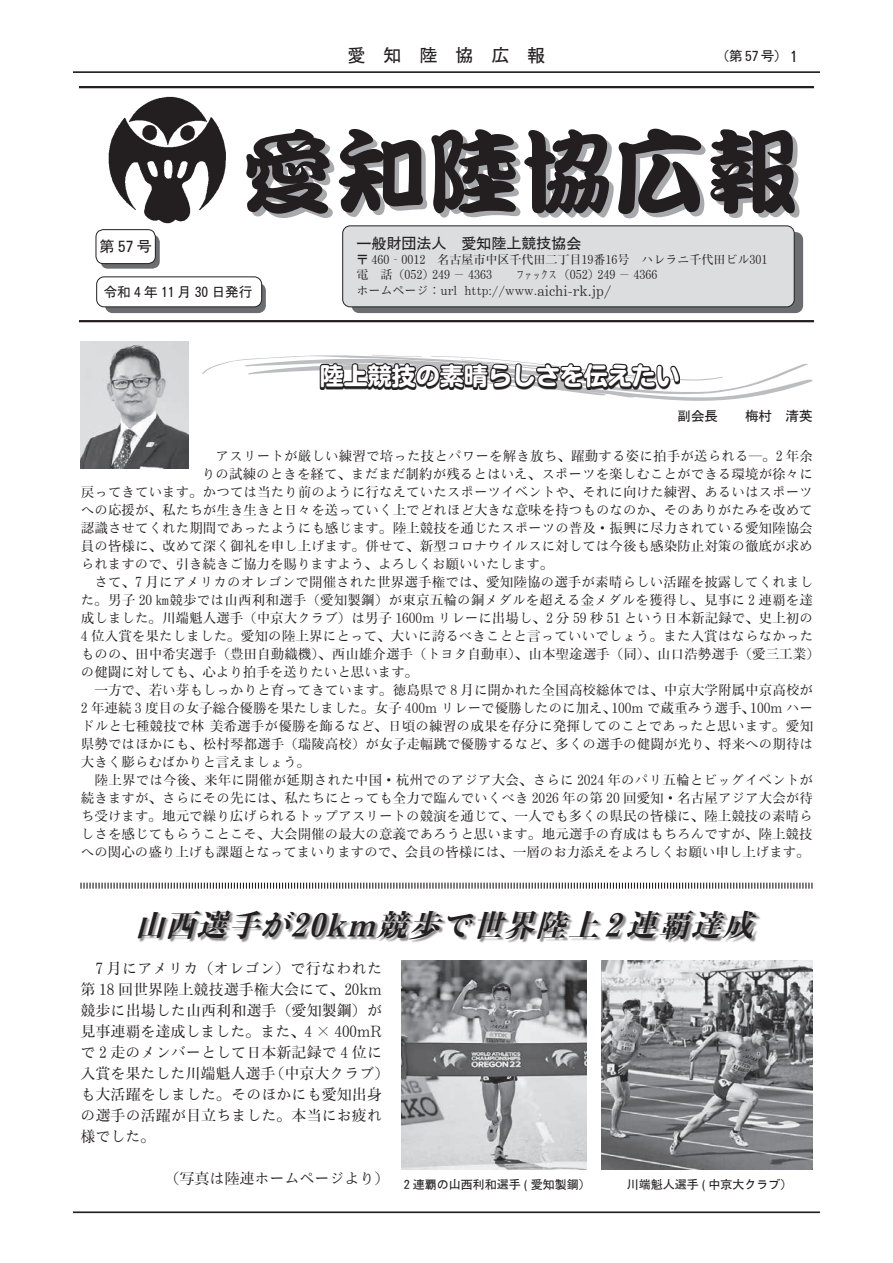
<style>
.page{position:relative;width:893px;height:1263px;background:#fff}
.page>*{position:absolute;margin:0;border:0;box-sizing:border-box;transform-origin:0 0}
.t1{font:italic 31.5px "Motoya Mincho W5 90 msp RKSJ H";color:#231f20}
.t2{font:24px "Motoya Maru W6 90 msp RKSJ H";color:#fff}
.t3{font:18px "Motoya Gothic W3 90 msp RKSJ H";color:#231f20}
.t4{font:15px/21px "Motoya Mincho W3 90 msp RKSJ H";letter-spacing:.005em;color:#231f20}
.t5{font:15px "Motoya Gothic W3 90 msp RKSJ H";color:#231f20}
.t6{font:13.5px "Motoya Mincho W3 90 msp RKSJ H";letter-spacing:.005em;color:#231f20}
.t7{font:13.5px "Motoya Gothic W3 90 msp RKSJ H";color:#231f20}
.t8{font:500 12px/15.9px "Mtn Century";color:#231f20}
.t9{font:12px "Motoya Mincho W3 90 msp RKSJ H";color:#231f20}
.t10{font:12px "Motoya Gothic W3 90 msp RKSJ H";color:#231f20}
.s1{font-family:"Mtn Gothic";font-weight:500}
.s2{font-family:"Mtn Gothic";font-weight:500;font-size:15px}
.s3{font-family:"Mtn Century";font-weight:500}
.s4{font-family:"Motoya Mincho W3 90 msp RKSJ H";font-weight:400}
.s5{font-size:13.8px}
</style>
<div class="page">
<hr style="left:73px;top:71px;width:747px;height:2px;background:#231f20">
<hr style="left:73px;top:1211px;width:747px;height:2px;background:#231f20">
<div style="left:352px;top:232px;width:451px;height:81px;background:linear-gradient(to right,#6c6d70,#6c6d70);border-radius:8px"></div>
<div style="left:343px;top:226px;width:451px;height:81px;background:#dcdddf;border-radius:8px"></div>
<div style="left:342px;top:225px;width:453px;height:82px;border:1px solid #231f20;border-radius:8px"></div>
<svg style="left:105px;top:283px;width:161px;height:30px"></svg>
<div style="left:97px;top:277px;width:165px;height:30px;background:#fff;border-radius:8px"></div>
<div style="left:96px;top:276px;width:166px;height:31px;border:1px solid #231f20;border-radius:8px"></div>
<img style="left:108px;top:96px;width:118px;height:128px">
<svg style="left:246px;top:129px;width:553px;height:89px"></svg>
<hr style="left:79px;top:86px;width:735px;height:2px;background:#231f20">
<hr style="left:79px;top:320px;width:735px;height:2px;background:#231f20">
<div style="left:100px;top:235px;width:60px;height:34px;background:#6c6d70;border-radius:8px"></div>
<div style="left:96px;top:230px;width:59px;height:34px;background:#fff;border-radius:8px"></div>
<div style="left:96px;top:229px;width:60px;height:35px;border:1px solid #231f20;border-radius:8px"></div>
<div style="left:139px;top:911px;width:621px;height:32px;background:#231f20;opacity:.5"></div>
<img style="left:80px;top:341px;width:108px;height:128px">
<svg style="left:202px;top:322px;width:611px;height:79px"></svg>
<svg style="left:80px;top:882px;width:733px;height:7px"></svg>
<img style="left:402px;top:960px;width:185px;height:209px">
<img style="left:601px;top:960px;width:211px;height:209px">
<p class="t5" style="left:99px;top:239px;width:54px">第<span class="s1">57</span>号</p>
<p class="t7" style="left:104px;top:285px;width:150px">令和<span class="s1">4</span>年<span class="s1">11</span>月<span class="s1">30</span>日発行</p>
<h3 class="t3" style="left:347px;top:47px;width:200px">愛　知　陸　協　広　報</h3>
<p class="t7" style="left:716px;top:50px;width:83px">（第<span class="s1">57</span>号）<span class="s2">1</span></p>
<p class="t5" style="left:356px;top:236px;width:227px">一般財団法人　愛知陸上競技協会</p>
<p class="t9" style="left:356px;top:254px;width:413px">〒 <span class="s3">460</span>‐<span class="s3">0012</span>　名古屋市中区千代田二丁目<span class="s3">19</span>番<span class="s3">16</span>号　ハレラニ千代田ビル<span class="s3">301</span></p>
<p class="t8" style="left:356px;top:267px;width:302px"><span class="s4">電　話（</span>052<span class="s4">）</span>249 <span class="s4">－</span> 4363<span class="s4">　　ファックス （</span>052<span class="s4">）</span>249 <span class="s4">－</span> 4366<span class="s4">ホームページ：</span>url http://www.<span class="s5">aichi-rk.jp/</span></p>
<h2 class="t2" style="left:320px;top:364px;width:361px">陸上競技の素晴らしさを伝えたい</h2>
<p class="t7" style="left:677px;top:409px;width:137px">副会長　　梅村　清英</p>
<p class="t6" style="left:202px;top:449px;width:613px">　アスリートが厳しい練習で培った技とパワーを解き放ち、躍動する姿に拍手が送られる─。<span class="s3">2</span> 年余</p>
<p class="t6" style="left:202px;top:467px;width:612px">りの試練のときを経て、まだまだ制約が残るとはいえ、スポーツを楽しむことができる環境が徐々に</p>
<p class="t6" style="left:81px;top:485px;width:733px">戻ってきています。かつては当たり前のように行なえていたスポーツイベントや、それに向けた練習、あるいはスポーツ</p>
<p class="t6" style="left:81px;top:503px;width:733px">への応援が、私たちが生き生きと日々を送っていく上でどれほど大きな意味を持つものなのか、そのありがたみを改めて</p>
<p class="t6" style="left:81px;top:521px;width:733px">認識させてくれた期間であったようにも感じます。陸上競技を通じたスポーツの普及・振興に尽力されている愛知陸協会</p>
<p class="t6" style="left:81px;top:539px;width:733px">員の皆様に、改めて深く御礼を申し上げます。併せて、新型コロナウイルスに対しては今後も感染防止対策の徹底が求め</p>
<p class="t6" style="left:81px;top:557px;width:474px">られますので、引き続きご協力を賜りますよう、よろしくお願いいたします。</p>
<p class="t6" style="left:81px;top:575px;width:734px">　さて、<span class="s3">7</span> 月にアメリカのオレゴンで開催された世界選手権では、愛知陸協の選手が素晴らしい活躍を披露してくれまし</p>
<p class="t6" style="left:81px;top:593px;width:734px">た。男子 <span class="s3">20</span> ㎞競歩では山西利和選手（愛知製鋼）が東京五輪の銅メダルを超える金メダルを獲得し、見事に <span class="s3">2</span> 連覇を達</p>
<p class="t6" style="left:81px;top:611px;width:733px">成しました。川端魁人選手（中京大クラブ）は男子 <span class="s3">1600m</span> リレーに出場し、<span class="s3">2</span> 分 <span class="s3">59</span> 秒 <span class="s3">51</span> という日本新記録で、史上初の</p>
<p class="t6" style="left:81px;top:629px;width:734px"><span class="s3">4</span> 位入賞を果たしました。愛知の陸上界にとって、大いに誇るべきことと言っていいでしょう。また入賞はならなかった</p>
<p class="t6" style="left:81px;top:647px;width:740px">ものの、田中希実選手（豊田自動織機）、西山雄介選手（トヨタ自動車）、山本聖途選手（同）、山口浩勢選手（愛三工業）</p>
<p class="t6" style="left:81px;top:665px;width:339px">の健闘に対しても、心より拍手を送りたいと思います。</p>
<p class="t6" style="left:81px;top:683px;width:734px">　一方で、若い芽もしっかりと育ってきています。徳島県で <span class="s3">8</span> 月に開かれた全国高校総体では、中京大学附属中京高校が</p>
<p class="t6" style="left:81px;top:701px;width:734px"><span class="s3">2</span> 年連続 <span class="s3">3</span> 度目の女子総合優勝を果たしました。女子 <span class="s3">400m</span> リレーで優勝したのに加え、<span class="s3">100m</span> で蔵重みう選手、<span class="s3">100m</span> ハー</p>
<p class="t6" style="left:81px;top:719px;width:734px">ドルと七種競技で林美希選手が優勝を飾るなど、日頃の練習の成果を存分に発揮してのことであったと思います。愛知</p>
<p class="t6" style="left:81px;top:737px;width:734px">県勢ではほかにも、松村琴都選手（瑞陵高校）が女子走幅跳で優勝するなど、多くの選手の健闘が光り、将来への期待は</p>
<p class="t6" style="left:81px;top:755px;width:231px">大きく膨らむばかりと言えましょう。</p>
<p class="t6" style="left:81px;top:773px;width:734px">　陸上界では今後、来年に開催が延期された中国・杭州でのアジア大会、さらに <span class="s3">2024</span> 年のパリ五輪とビッグイベントが</p>
<p class="t6" style="left:81px;top:791px;width:733px">続きますが、さらにその先には、私たちにとっても全力で臨んでいくべき <span class="s3">2026</span> 年の第 <span class="s3">20</span> 回愛知・名古屋アジア大会が待</p>
<p class="t6" style="left:81px;top:809px;width:733px">ち受けます。地元で繰り広げられるトップアスリートの競演を通じて、一人でも多くの県民の皆様に、陸上競技の素晴ら</p>
<p class="t6" style="left:81px;top:827px;width:733px">しさを感じてもらうことこそ、大会開催の最大の意義であろうと思います。地元選手の育成はもちろんですが、陸上競技</p>
<p class="t6" style="left:81px;top:845px;width:731px">への関心の盛り上げも課題となってまいりますので、会員の皆様には、一層のお力添えをよろしくお願い申し上げます。</p>
<h1 class="t1" style="left:133px;top:909px;width:630px">山西選手が20km競歩で世界陸上２連覇達成</h1>
<p class="t4" style="left:80px;top:958px;width:311px;text-indent:15px"><span class="s3">7</span> 月にアメリカ（オレゴン）で行なわれた第 <span class="s3">18</span> 回世界陸上競技選手権大会にて、<span class="s3">20km</span>競歩に出場した山西利和選手（愛知製鋼）が見事連覇を達成しました。また、<span class="s3">4</span> × <span class="s3">400mR</span>で <span class="s3">2</span> 走のメンバーとして日本新記録で <span class="s3">4</span> 位に入賞を果たした川端魁人選手（中京大クラブ）も大活躍をしました。そのほかにも愛知出身の選手の活躍が目立ちました。本当にお疲れ様でした。</p>
<p class="t4" style="left:164px;top:1168px;width:226px">（写真は陸連ホームページより）</p>
<p class="t10" style="left:404px;top:1178px;width:188px"><span class="s1">2</span> 連覇の山西利和選手 <span class="s1">(</span> 愛知製鋼）</p>
<p class="t10" style="left:627px;top:1178px;width:167px">川端魁人選手 <span class="s1">(</span> 中京大クラブ）</p>
</div>
